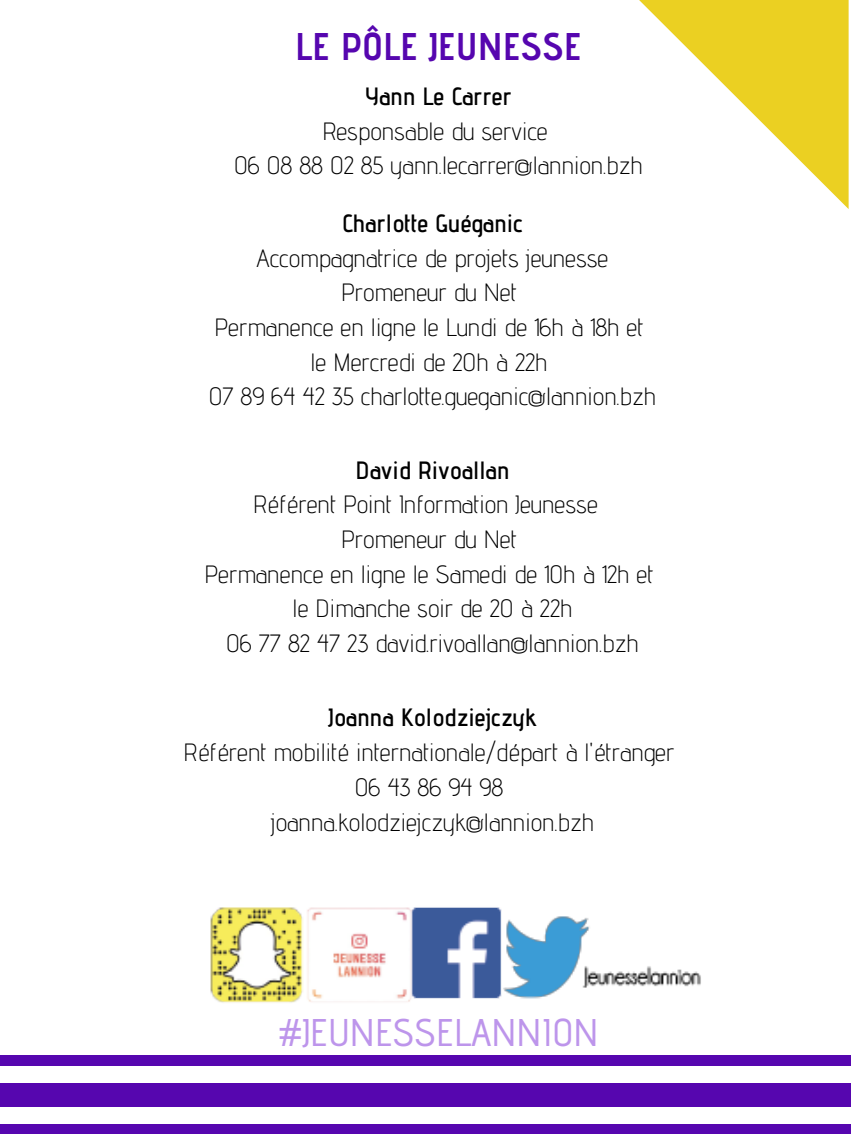
<style>
.page{position:relative;width:851px;height:1134px;background:#fff}
.page>*{position:absolute;margin:0;border:0;box-sizing:border-box;transform-origin:0 0}
.t1{font:500 38.5px "Advent Pro";color:#bd95eb}
.t2{font:700 38.5px "Advent Pro";color:#5606af}
.t3{font:300 25px/34.8px "Advent Pro";color:#000;text-align:center}
.t4{font:600 25px "Advent Pro";color:#000}
</style>
<div class="page">
<svg style="left:639px;top:0;width:209px;height:209px"></svg>
<div style="left:0;top:1055px;width:850px;height:10px;background:#5606af"></div>
<div style="left:0;top:1124px;width:850px;height:9px;background:#5606af"></div>
<div style="left:0;top:1083px;width:850px;height:23px;background:#5606af"></div>
<img style="left:210px;top:907px;width:491px;height:96px">
<h1 class="t2" style="left:295px;top:22px;width:288px">LE PÔLE JEUNESSE</h1>
<p class="t4" style="left:365px;top:81px;width:148px">Yann Le Carrer</p>
<p class="t3" style="left:234px;top:113px;width:410px">Responsable du service<br>06 08 88 02 85 yann.lecarrer@lannion.bzh</p>
<p class="t4" style="left:342px;top:208px;width:182px">Charlotte Guéganic</p>
<p class="t3" style="left:209px;top:240px;width:449px">Accompagnatrice de projets jeunesse Promeneur du Net<br>Permanence en ligne le Lundi de 16h à 18h et le Mercredi de 20h à 22h<br>07 89 64 42 35 charlotte.gueganic@lannion.bzh</p>
<p class="t4" style="left:355px;top:454px;width:156px">David Rivoallan</p>
<p class="t3" style="left:204px;top:487px;width:450px">Référent Point Information Jeunesse Promeneur du Net<br>Permanence en ligne le Samedi de 10h à 12h et le Dimanche soir de 20 à 22h<br>06 77 82 47 23 david.rivoallan@lannion.bzh</p>
<p class="t4" style="left:328px;top:702px;width:210px">Joanna Kolodziejczyk</p>
<p class="t3" style="left:184px;top:734px;width:492px">Référent mobilité internationale/départ à l'étranger<br>06 43 86 94 98<br>joanna.kolodziejczyk@lannion.bzh</p>
<h1 class="t1" style="left:278px;top:1008px;width:321px">#JEUNESSELANNION</h1>
</div>
